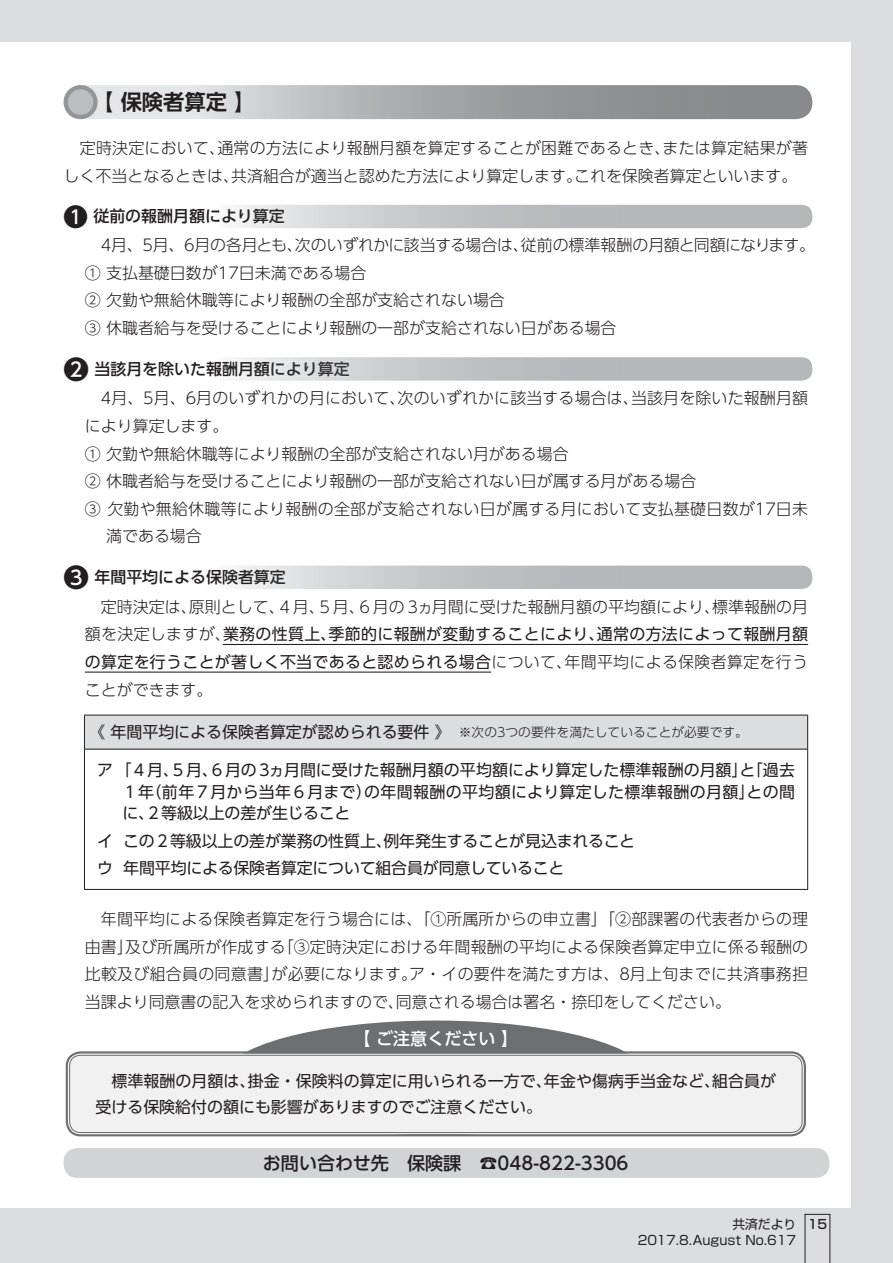
<style>
.page{position:relative;width:893px;height:1263px;background:#fff}
.page>*{position:absolute;margin:0;border:0;box-sizing:border-box;transform-origin:0 0}
.t1{font:21.3px "UD Shin Go Pro De Bold 90 pv RKSJ H";color:#231f20}
.t2{font:18px "UD Shin Go Pro Medium 90 pv RKSJ H";color:#231f20}
.t3{font:16.95px "UD Shin Go Pro Medium 90 pv RKSJ H";color:#fff}
.t4{font:15.9px/27.6px "UD Shin Go Pro Light 90 pv RKSJ H";color:#231f20}
.t5{font:15.9px/27.6px "UD Shin Go Pro Regular 90 pv RKSJ H";letter-spacing:.005em;color:#231f20}
.t6{font:15.9px "UD Shin Go Pro Medium 90 pv RKSJ H";color:#231f20}
.t7{font:12.75px "UD Shin Go Pro Light 90 pv RKSJ H";color:#231f20}
.t8{font:12.75px/15.9px "Shin Go Pro Regular 90 pv RKSJ H";color:#231f20;text-align:right}
.t9{font:12.75px "Shin Go Pro Medium 90 pv RKSJ H";color:#231f20}
.s1{font-size:24.45px}
.s2{color:#252222}
.s3{color:#272425}
.s4{color:#2d2a2c}
.s5{font-size:25.5px}
.s6{color:#302d2e}
.s7{color:#333133}
.s8{color:#39383a}
.s9{color:#2e2c2d}
.s10{font-family:"UD Shin Go Pro Light 90 pv RKSJ H"}
.s11{font-family:"UD Shin Go Pro Regular 90 pv RKSJ H";font-size:15.9px}
</style>
<div class="page">
<div style="left:0;top:0;width:892px;height:1263px;background:#dcddde"></div>
<div style="left:0;top:43px;width:850px;height:1165px;background:#fff"></div>
<hr style="left:223px;top:644px;width:585px;height:1px;background:#231f20">
<hr style="left:85px;top:672px;width:406px;height:1px;background:#231f20">
<div style="left:84px;top:715px;width:723px;height:34px;background:#dcddde"></div>
<hr style="left:85px;top:749px;width:722px;height:1px;background:#231f20">
<hr style="left:84px;top:715px;width:724px;height:1px;background:#231f20">
<hr style="left:84px;top:716px;width:1px;height:33px;background:#231f20">
<hr style="left:807px;top:716px;width:1px;height:33px;background:#231f20">
<hr style="left:84px;top:749px;width:1px;height:140px;background:#231f20">
<hr style="left:807px;top:749px;width:1px;height:140px;background:#231f20">
<hr style="left:84px;top:889px;width:724px;height:1px;background:#231f20">
<svg style="left:64px;top:85px;width:748px;height:34px;background:#acaeb0"></svg>
<svg style="left:234px;top:205px;width:578px;height:23px;background:#c3c5c6"></svg>
<svg style="left:234px;top:357px;width:578px;height:24px;background:#c4c6c8"></svg>
<svg style="left:234px;top:566px;width:578px;height:23px;background:#c3c5c6"></svg>
<div style="left:66px;top:87px;width:29px;height:30px;background:#bbbdc0;border-radius:50%"></div>
<div style="left:64px;top:85px;width:34px;height:34px;border:4px solid #939598;border-radius:50%"></div>
<div style="left:223px;top:1021px;width:425px;height:114px;background:#6d6e70;border-radius:50%"></div>
<div style="left:66px;top:1051px;width:740px;height:85px;border:2px solid #6d6e70;border-radius:14px"></div>
<div style="left:69px;top:1055px;width:733px;height:78px;background:#f1f1f2"></div>
<div style="left:64px;top:1148px;width:765px;height:30px;background:#d1d3d4;border-radius:14px"></div>
<svg style="left:804px;top:1214px;width:26px;height:49px"></svg>
<h1 class="t1" style="left:92px;top:94px;width:164px">【 保険者算定 】</h1>
<p class="t4" style="left:64px;top:137px;width:746px">　定時決定において、通常の方法により報酬月額を算定することが困難であるとき、または算定結果が著しく不当となるときは、共済組合が適当と認めた方法により算定します。これを保険者算定といいます。</p>
<p class="t6" style="left:64px;top:211px;width:223px"><span class="s1">❶</span> 従前の報酬月額に<span class="s2">よ</span><span class="s3">り算</span><span class="s4">定</span></p>
<p class="t4" style="left:85px;top:234px;width:731px">　4月、5月、6月の各月とも、次のいずれかに該当する場合は、従前の標準報酬の月額と同額になります。① 支払基礎日数が17日未満である場合<br>② 欠勤や無給休職等により報酬の全部が支給されない場合<br>③ 休職者給与を受けることにより報酬の一部が支給されない日がある場合</p>
<p class="t6" style="left:64px;top:363px;width:287px"><span class="s5">❷</span> 当該月を除いた報<span class="s2">酬</span><span class="s3">月額</span><span class="s6">によ</span><span class="s7">り算</span><span class="s8">定</span></p>
<p class="t4" style="left:85px;top:387px;width:724px">　4月、5月、6月のいずれかの月において、次のいずれかに該当する場合は、当該月を除いた報酬月額</p>
<p class="t4" style="left:85px;top:414px;width:145px">により算定します。</p>
<p class="t4" style="left:85px;top:442px;width:485px">① 欠勤や無給休職等により報酬の全部が支給されない月がある場合</p>
<p class="t4" style="left:85px;top:470px;width:613px">② 休職者給与を受けることにより報酬の一部が支給されない日が属する月がある場合</p>
<p class="t4" style="left:85px;top:497px;width:724px">③ 欠勤や無給休職等により報酬の全部が支給されない日が属する月において支払基礎日数が17日未</p>
<p class="t4" style="left:106px;top:525px;width:97px">満である場合</p>
<p class="t6" style="left:64px;top:571px;width:224px"><span class="s5">❸</span> 年間平均による保<span class="s2">険</span><span class="s3">者算</span><span class="s9">定</span></p>
<p class="t4" style="left:85px;top:595px;width:724px">　定時決定は、原則として、４月、５月、６月の３ヵ月間に受けた報酬月額の平均額により、標準報酬の月</p>
<p class="t5" style="left:85px;top:623px;width:724px"><span class="s10">額を決定しますが、</span>業務の性質上、季節的に報酬が変動することにより、通常の方法によって報酬月額の算定を行うことが著しく不当であると認められる場合<span class="s10">について、年間平均による保険者算定を行う</span></p>
<p class="t4" style="left:85px;top:678px;width:129px">ことができます。</p>
<p class="t7" style="left:89px;top:727px;width:660px"><span class="s11">《 年間平均による保険者算定が認められる要件 》</span> ※次の3つの要件を満たしていることが必要です。</p>
<p class="t5" style="left:122px;top:762px;width:674px;line-height:21.3px;text-align:justify;text-indent:-25px">ア 「４月、５月、６月の３ヵ月間に受けた報酬月額の平均額により算定した標準報酬の月額」と「過去１年（前年７月から当年６月まで）の年間報酬の平均額により算定した標準報酬の月額」との間に、２等級以上の差が生じること</p>
<p class="t5" style="left:97px;top:829px;width:539px">イ この２等級以上の差が業務の性質上、例年発生することが見込まれることウ 年間平均による保険者算定について組合員が同意していること</p>
<p class="t4" style="left:85px;top:908px;width:724px;text-align:justify">　年間平均による保険者算定を行う場合には、「①所属所からの申立書」「②部課署の代表者からの理由書」及び所属所が作成する「③定時決定における年間報酬の平均による保険者算定申立に係る報酬の比較及び組合員の同意書」が必要になります。ア・イの要件を満たす方は、8月上旬までに共済事務担当課より同意書の記入を求められますので、同意される場合は署名・捺印をしてください。</p>
<p class="t3" style="left:353px;top:1032px;width:166px">【 ご注意ください 】</p>
<p class="t5" style="left:95px;top:1070px;width:682px;line-height:26.5px">　標準報酬の月額は、掛金・保険料の算定に用いられる一方で、年金や傷病手当金など、組合員が受ける保険給付の額にも影響がありますのでご注意ください。</p>
<p class="t2" style="left:263px;top:1156px;width:367px">お問い合わせ先　保険課　☎048-822-3306</p>
<p class="t8" style="left:637px;top:1218px;width:160px">共済だより<br>2017.8.August No.617</p>
<p class="t9" style="left:807px;top:1220px;width:21px">15</p>
</div>
